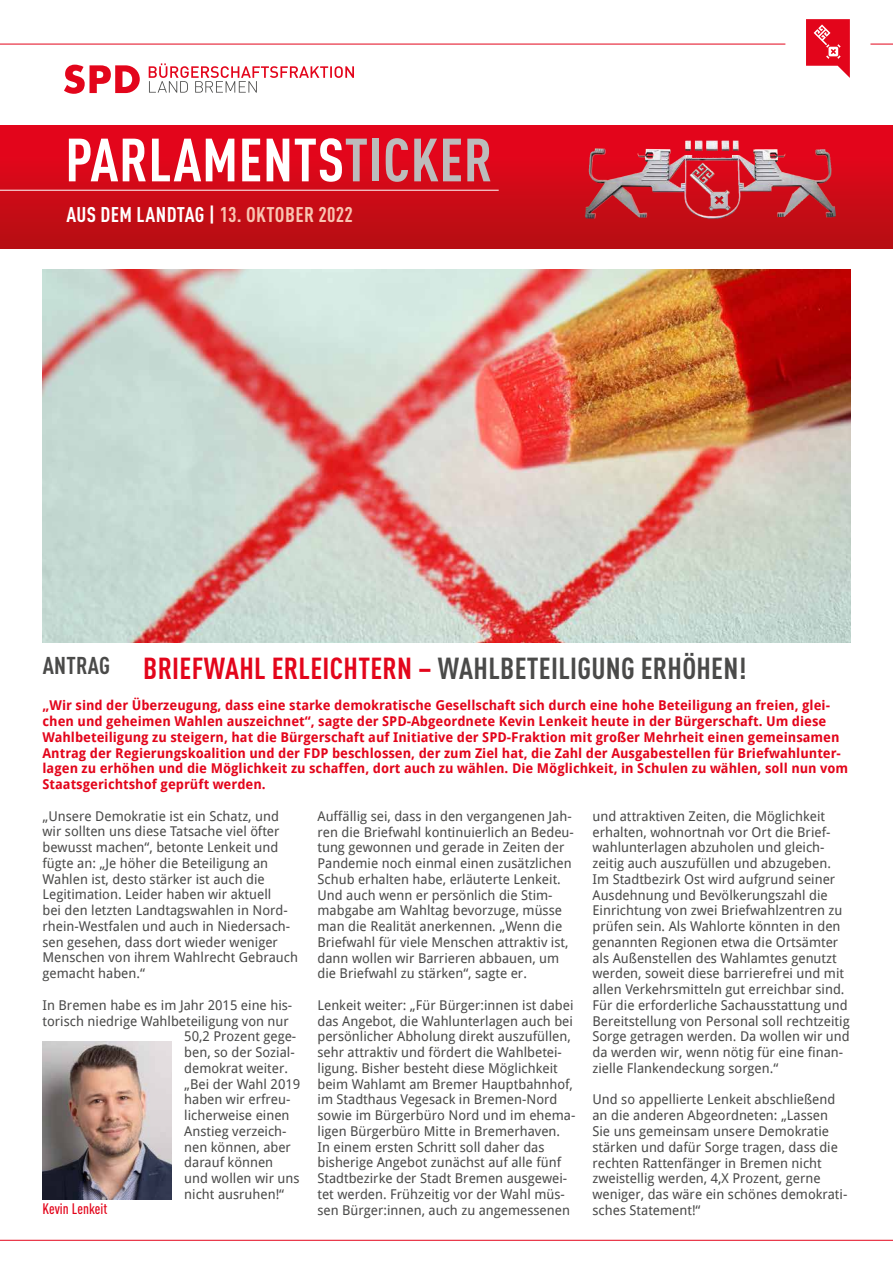
<style>
.page{position:relative;width:893px;height:1263px;background:#fff}
.page>*{position:absolute;margin:0;border:0;box-sizing:border-box;transform-origin:0 0}
.t1{font:700 condensed 60px "DINOT";letter-spacing:.01em;color:#fff}
.t2{font:700 condensed 30px "DINOT";letter-spacing:.01em;color:#4a4a49}
.t3{font:700 condensed 21px "DINOT";letter-spacing:.02em;color:#fff}
.t4{font:500 condensed 15px "DINOT";letter-spacing:.005em;color:#e3051b}
.t5{font:13.5px/15.8px "Droid Sans Pro";color:#4a4a49}
.t6{font:700 13.5px/15.8px "Droid Sans Pro";color:#e3051b}
.s1{color:#bcbcbc}
.s2{color:#f9c5b2}
.s3{font-size:24px}
.s4{color:#e3051b}
</style>
<div class="page">
<svg style="left:806px;top:19px;width:44px;height:59px"></svg>
<hr style="left:0;top:44px;width:785px;height:1px;background:#e3051b">
<svg style="left:870px;top:44px;width:23px;height:1px"></svg>
<svg style="left:149px;top:63px;width:205px;height:30px"></svg>
<svg style="left:64px;top:65px;width:76px;height:29px"></svg>
<hr style="left:0;top:1240px;width:893px;height:1px;background:#e3051b">
<div style="left:0;top:126px;width:893px;height:123px;background:linear-gradient(to bottom,#e90a23,#b51215)"></div>
<hr style="left:0;top:190px;width:499px;height:1px;background:#fff">
<img style="left:585px;top:141px;width:154px;height:77px">
<img style="left:43px;top:269px;width:807px;height:373px">
<img style="left:43px;top:1042px;width:128px;height:158px">
<h1 class="t1" style="left:65px;top:124px;width:429px">PARLAMENTS<span class="s1">TICKER</span></h1>
<h3 class="t3" style="left:66px;top:202px;width:288px">AUS DEM LANDTAG | <span class="s2">13. OKTOBER 2022</span></h3>
<h2 class="t2" style="left:43px;top:650px;width:705px"><span class="s3">ANTRAG</span> <span class="s4">BRIEFWAHL ERLEICHTERN –</span> WAHLBETEILIGUNG ERHÖHEN!</h2>
<p class="t6" style="left:43px;top:697px;width:807px">„Wir sind der Überzeugung, dass eine starke demokratische Gesellschaft sich durch eine hohe Beteiligung an freien, glei&shy;chen und geheimen Wahlen auszeichnet“, sagte der SPD-Abgeordnete Kevin Lenkeit heute in der Bürgerschaft. Um diese Wahlbeteiligung zu steigern, hat die Bürgerschaft auf Initiative der SPD-Fraktion mit großer Mehrheit einen gemeinsamen Antrag der Regierungskoalition und der FDP beschlossen, der zum Ziel hat, die Zahl der Ausgabestellen für Briefwahlunter&shy;lagen zu erhöhen und die Möglichkeit zu schaffen, dort auch zu wählen. Die Möglichkeit, in Schulen zu wählen, soll nun vom Staatsgerichtshof geprüft werden.</p>
<p class="t5" style="left:43px;top:807px;width:257px">„Unsere Demokratie ist ein Schatz, und wir sollten uns diese Tatsache viel öfter bewusst machen“, betonte Lenkeit und fügte an: „Je höher die Beteiligung an Wahlen ist, desto stärker ist auch die Legitimation. Leider haben wir aktuell<br>bei den letzten Landtagswahlen in Nord&shy;rhein-Westfalen und auch in Niedersach&shy;sen gesehen, dass dort wieder weniger Menschen von ihrem Wahlrecht Gebrauch gemacht haben.“</p>
<p class="t5" style="left:43px;top:996px;width:251px">In Bremen habe es im Jahr 2015 eine his-</p>
<p class="t5" style="left:43px;top:1012px;width:248px">torisch niedrige Wahlbeteiligung von nur</p>
<p class="t5" style="left:184px;top:1028px;width:114px">50,2 Prozent gege-</p>
<p class="t5" style="left:184px;top:1044px;width:112px">ben, so der Sozial-</p>
<p class="t5" style="left:184px;top:1060px;width:105px">demokrat weiter.</p>
<p class="t5" style="left:184px;top:1075px;width:118px">„Bei der Wahl 2019</p>
<p class="t5" style="left:184px;top:1091px;width:108px">haben wir erfreu-</p>
<p class="t5" style="left:184px;top:1107px;width:107px">licherweise einen</p>
<p class="t5" style="left:184px;top:1123px;width:104px">Anstieg verzeich-</p>
<p class="t5" style="left:184px;top:1138px;width:108px">nen können, aber</p>
<p class="t5" style="left:184px;top:1154px;width:90px">darauf können</p>
<p class="t5" style="left:184px;top:1170px;width:117px">und wollen wir uns</p>
<p class="t5" style="left:184px;top:1186px;width:101px">nicht ausruhen!“</p>
<p class="t5" style="left:317px;top:808px;width:258px">Auffällig sei, dass in den vergangenen Jah&shy;ren die Briefwahl kontinuierlich an Bedeu&shy;tung gewonnen und gerade in Zeiten der Pandemie noch einmal einen zusätzlichen Schub erhalten habe, erläuterte Lenkeit.<br>Und auch wenn er persönlich die Stim&shy;mabgabe am Wahltag bevorzuge, müsse man die Realität anerkennen. „Wenn die Briefwahl für viele Menschen attraktiv ist, dann wollen wir Barrieren abbauen, um die Briefwahl zu stärken“, sagte er.</p>
<p class="t5" style="left:317px;top:997px;width:259px">Lenkeit weiter: „Für Bürger:innen ist dabei das Angebot, die Wahlunterlagen auch bei persönlicher Abholung direkt auszufüllen, sehr attraktiv und fördert die Wahlbetei&shy;ligung. Bisher besteht diese Möglichkeit beim Wahlamt am Bremer Hauptbahnhof, im Stadthaus Vegesack in Bremen-Nord sowie im Bürgerbüro Nord und im ehema&shy;ligen Bürgerbüro Mitte in Bremerhaven.<br>In einem ersten Schritt soll daher das bisherige Angebot zunächst auf alle fünf Stadtbezirke der Stadt Bremen ausgewei&shy;tet werden. Frühzeitig vor der Wahl müs&shy;sen Bürger:innen, auch zu angemessenen</p>
<p class="t5" style="left:592px;top:808px;width:259px">und attraktiven Zeiten, die Möglichkeit erhalten, wohnortnah vor Ort die Brief&shy;wahlunterlagen abzuholen und gleich&shy;zeitig auch auszufüllen und abzugeben.<br>Im Stadtbezirk Ost wird aufgrund seiner Ausdehnung und Bevölkerungszahl die Einrichtung von zwei Briefwahlzentren zu prüfen sein. Als Wahlorte könnten in den genannten Regionen etwa die Ortsämter als Außenstellen des Wahlamtes genutzt werden, soweit diese barrierefrei und mit allen Verkehrsmitteln gut erreichbar sind.<br>Für die erforderliche Sachausstattung und Bereitstellung von Personal soll rechtzeitig Sorge getragen werden. Da wollen wir und da werden wir, wenn nötig für eine finan&shy;zielle Flankendeckung sorgen.“</p>
<p class="t5" style="left:592px;top:1091px;width:256px">Und so appellierte Lenkeit abschließend an die anderen Abgeordneten: „Lassen Sie uns gemeinsam unsere Demokratie stärken und dafür Sorge tragen, dass die rechten Rattenfänger in Bremen nicht zweistellig werden, 4,X Prozent, gerne weniger, das wäre ein schönes demokrati&shy;sches Statement!“</p>
<p class="t4" style="left:43px;top:1200px;width:66px">Kevin Lenkeit</p>
</div>
